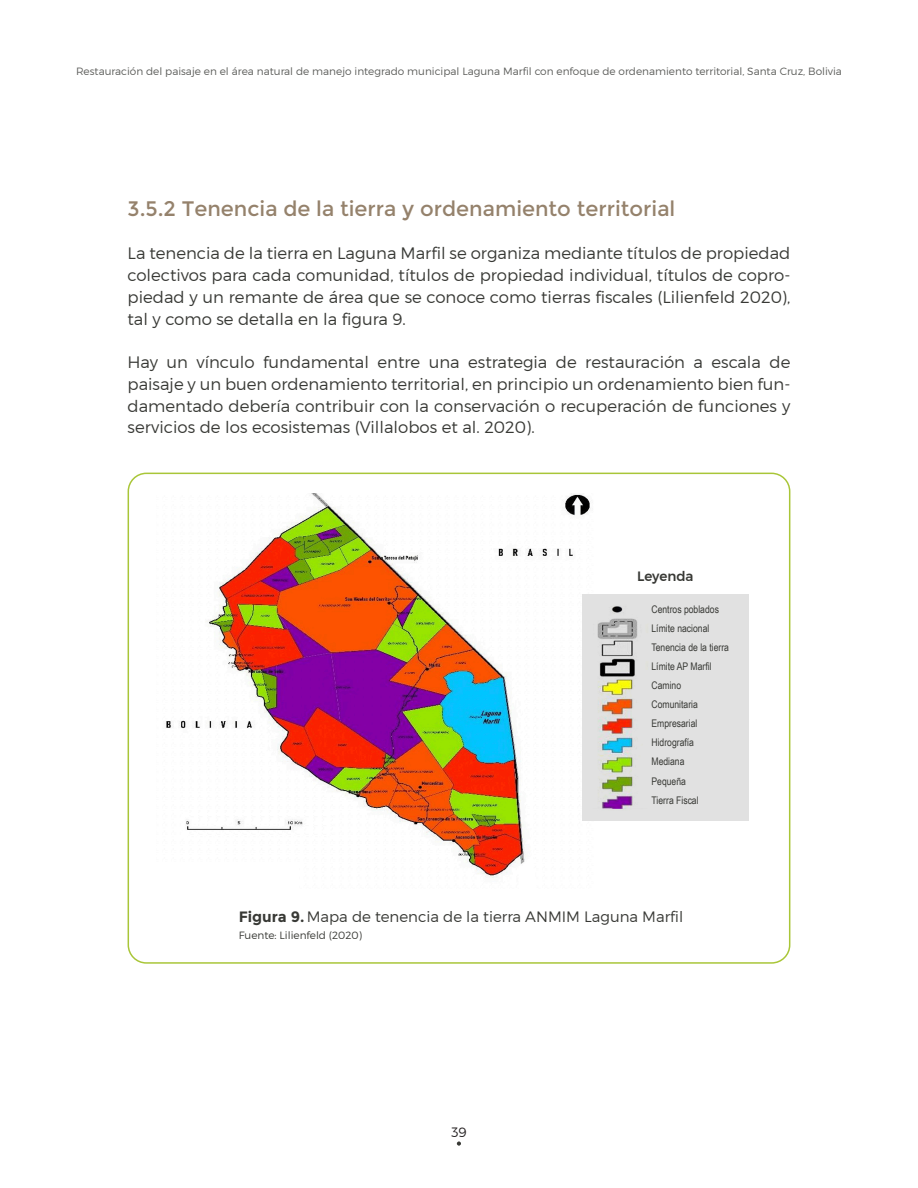
<style>
.page{position:relative;width:918px;height:1188px;background:#fff}
.page>*{position:absolute;margin:0;border:0;box-sizing:border-box;transform-origin:0 0}
.Subtítulos_3{font:21px "Montserrat";color:#95826c}
.Texto{font:300 16.5px/21.8px "Montserrat";color:#383935;text-align:justify}
.Figuras{font:300 15px "Montserrat";color:#383935}
.Texto_Cuadros{font:500 13.5px "Montserrat";color:#383935}
.t1{font:300 13.5px "Montserrat";color:#231f20}
.t2{font:300 10.5px "Montserrat";color:#5b5c59}
.Texto_Cuadros-2{font:10.5px "Arial Narrow";color:#383935}
.Fuente{font:300 10.5px "Montserrat";color:#383935}
.s1{font-weight:700}
</style>
<div class="page">
<svg style="left:457px;top:1141px;width:4px;height:5px"></svg>
<div style="left:128px;top:473px;width:662px;height:491px;border:2px solid #a9c638;border-radius:18px"></div>
<img style="left:166px;top:493px;width:430px;height:385px">
<img style="left:583px;top:594px;width:165px;height:226px">
<p class="t2" style="left:76px;top:65px;width:767px">Restauración del paisaje en el área natural de manejo integrado municipal Laguna Marfil con enfoque de ordenamiento territorial, Santa Cruz, Bolivia</p>
<p class="Subtítulos_3" style="left:128px;top:196px;width:549px">3.5.2 Tenencia de la tierra y ordenamiento territorial</p>
<p class="Texto" style="left:128px;top:242px;width:664px">La tenencia de la tierra en Laguna Marfil se organiza mediante títulos de propiedad colectivos para cada comunidad, títulos de propiedad individual, títulos de copro&shy;piedad y un remante de área que se conoce como tierras fiscales (Lilienfeld 2020), tal y como se detalla en la figura 9.</p>
<p class="Texto" style="left:128px;top:351px;width:664px">Hay un vínculo fundamental entre una estrategia de restauración a escala de paisaje y un buen ordenamiento territorial, en principio un ordenamiento bien fun&shy;damentado debería contribuir con la conservación o recuperación de funciones y servicios de los ecosistemas (Villalobos et al. 2020).</p>
<p class="Texto_Cuadros" style="left:637px;top:566px;width:58px">Leyenda</p>
<p class="Texto_Cuadros-2" style="left:652px;top:601px;width:69px">Centros poblados</p>
<p class="Texto_Cuadros-2" style="left:652px;top:620px;width:59px">Límite nacional</p>
<p class="Texto_Cuadros-2" style="left:652px;top:640px;width:79px">Tenencia de la tierra</p>
<p class="Texto_Cuadros-2" style="left:652px;top:659px;width:62px">Límite AP Marfil</p>
<p class="Texto_Cuadros-2" style="left:652px;top:678px;width:31px">Camino</p>
<p class="Texto_Cuadros-2" style="left:652px;top:697px;width:48px">Comunitaria</p>
<p class="Texto_Cuadros-2" style="left:652px;top:716px;width:47px">Empresarial</p>
<p class="Texto_Cuadros-2" style="left:652px;top:735px;width:44px">Hidrografía</p>
<p class="Texto_Cuadros-2" style="left:652px;top:754px;width:35px">Mediana</p>
<p class="Texto_Cuadros-2" style="left:652px;top:773px;width:36px">Pequeña</p>
<p class="Texto_Cuadros-2" style="left:652px;top:792px;width:49px">Tierra Fiscal</p>
<p class="Figuras" style="left:239px;top:907px;width:446px"><span class="s1">Figura 9.</span>Mapa de tenencia de la tierra ANMIM Laguna Marfil</p>
<p class="Fuente" style="left:239px;top:929px;width:125px">Fuente: Lilienfeld (2020)</p>
<p class="t1" style="left:451px;top:1124px;width:17px">39</p>
</div>
